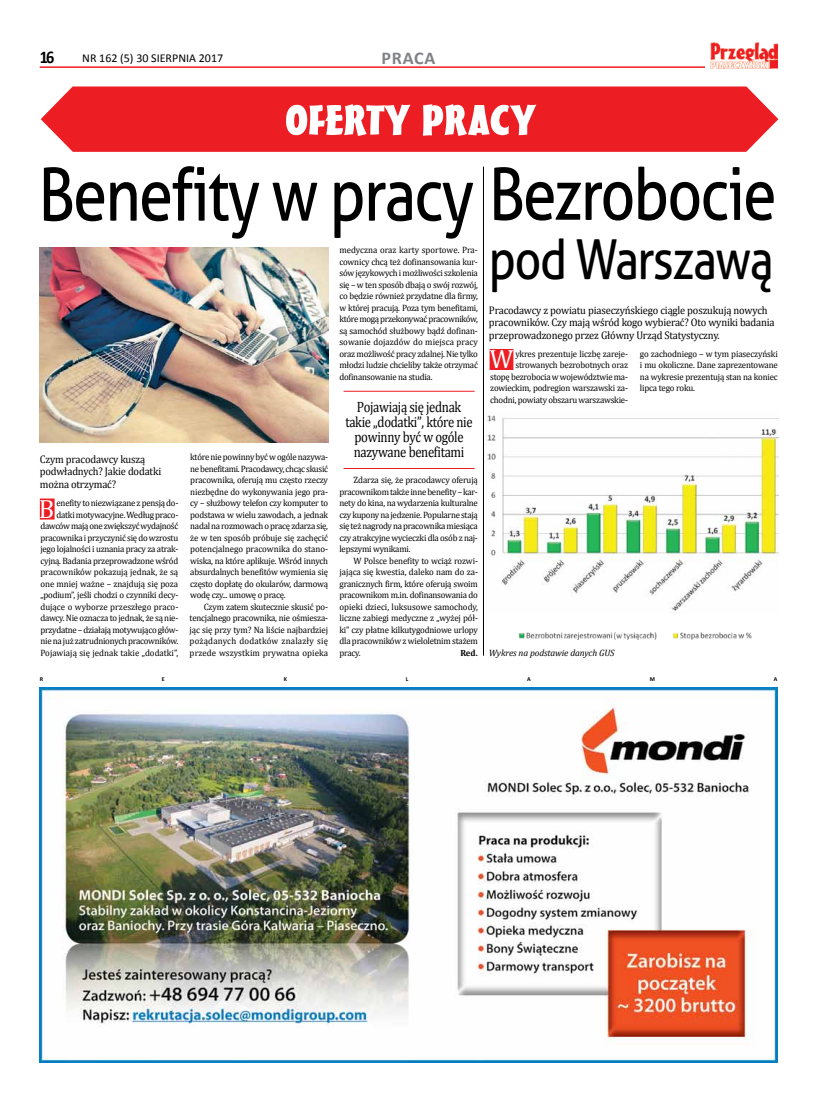
<style>
.page{position:relative;width:820px;height:1106px;background:#fff}
.page>*{position:absolute;margin:0;border:0;box-sizing:border-box;transform-origin:0 0}
.t1{font:73px "Aller";letter-spacing:-.03em;color:#000;scale:.84 1}
.t2{font:55px "Aller";letter-spacing:-.03em;color:#000;scale:.84 1}
.t3{font:700 41px "Mister Earl BT";color:#fff;scale:1.25 1}
.t4{font:26.5px "Cambria";color:#fff;scale:.96 1}
.t5{font:700 18px "Calibri";letter-spacing:.04em;color:#808285}
.t6{font:700 18px "Calibri";color:#000;scale:.9 1}
.t7{font:15px/15px "Cambria";letter-spacing:-.025em;color:#000;text-align:center;scale:.85 1}
.t8{font:12px "Calibri";color:#000}
.t9{font:11px/12.5px "Cambria";letter-spacing:-.015em;color:#000;scale:.95 1}
.t10{font:9.2px/11.5px "Cambria";letter-spacing:-.025em;color:#000;text-align:justify;scale:.96 1}
.t11{font:italic 9.2px "Cambria";letter-spacing:-.01em;color:#000}
.t12{font:700 9px "Cambria";color:#000;scale:.96 1}
.t13{font:700 6px "Calibri";color:#000}
.s1{font-size:72px}
</style>
<div class="page">
<hr style="left:40px;top:66px;width:737px;height:2px;background:#ed1d24">
<div style="left:705px;top:42px;width:72px;height:26px;background:#fff"></div>
<img style="left:710px;top:42px;width:67px;height:26px">
<svg style="left:41px;top:86px;width:737px;height:66px;background:#ed282f"></svg>
<div style="left:40px;top:498px;width:15px;height:21px;background:#ed1d24"></div>
<hr style="left:343px;top:391px;width:131px;height:1px;background:#ed1d24">
<hr style="left:343px;top:468px;width:131px;height:1px;background:#ed1d24">
<img style="left:40px;top:248px;width:288px;height:194px">
<img style="left:40px;top:688px;width:737px;height:374px">
<img style="left:518px;top:632px;width:234px;height:8px">
<img style="left:487px;top:415px;width:291px;height:196px">
<div style="left:489px;top:349px;width:24px;height:21px;background:#ed1d24"></div>
<hr style="left:483px;top:167px;width:1px;height:488px;background:#000">
<h3 class="t6" style="left:40px;top:45px;width:17px">11</h3>
<h3 class="t8" style="left:82px;top:51px;width:142px">NR 162 (5) 30 SIERPNIA 2017</h3>
<h3 class="t5" style="left:381px;top:46px;width:55px">PRACA</h3>
<h3 class="t3" style="left:285px;top:95px;width:202px">OFERTY PRACY</h3>
<h1 class="t1" style="left:38px;top:150px;width:880px">Benefity w pracy <span class="s1">Bezrobocie</span></h1>
<h2 class="t2" style="left:488px;top:226px;width:340px">pod Warszawą</h2>
<p class="t10" style="left:339px;top:244px;width:146px">medyczna oraz karty sportowe. Pra&shy;cownicy chcą też dofinansowania kur&shy;sów językowych i możliwości szkolenia się – w ten sposób dbają o swój rozwój, co będzie również przydatne dla firmy, w której pracują. Poza tym benefitami, które mogą przekonywać pracowników, są samochód służbowy bądź dofinan&shy;sowanie dojazdów do miejsca pracy oraz możliwość pracy zdalnej. Nie tylko młodzi ludzie chcieliby także otrzymać dofinansowanie na studia.</p>
<p class="t9" style="left:488px;top:304px;width:302px">Pracodawcy z powiatu piaseczyńskiego ciągle poszukują nowych pracowników. Czy mają wśród kogo wybierać? Oto wyniki badania przeprowadzonego przez Główny Urząd Statystyczny.</p>
<p class="t10" style="left:490px;top:348px;width:145px;text-align:right">ykres prezentuje liczbę zareje&shy;strowanych bezrobotnych oraz<br>stopę bezrobocia w województwie ma&shy;zowieckim, podregion warszawski za&shy;chodni, powiaty obszaru warszawskie-</p>
<p class="t10" style="left:639px;top:348px;width:145px">go zachodniego – w tym piaseczyński i mu okoliczne. Dane zaprezentowane na wykresie prezentują stan na koniec lipca tego roku.</p>
<h3 class="t4" style="left:489px;top:343px;width:26px">W</h3>
<h3 class="t7" style="left:345px;top:399px;width:151px">Pojawiają się jednak takie „dodatki”, które nie powinny być w ogóle nazywane benefitami</h3>
<p class="t10" style="left:190px;top:451px;width:145px">które nie powinny być w ogóle nazywa&shy;ne benefitami. Pracodawcy, chcąc skusić pracownika, oferują mu często rzeczy niezbędne do wykonywania jego pra&shy;cy – służbowy telefon czy komputer to podstawa w wielu zawodach, a jednak nadal na rozmowach o pracę zdarza się, że w ten sposób próbuje się zachęcić potencjalnego pracownika do stano&shy;wiska, na które aplikuje. Wśród innych absurdalnych benefitów wymienia się często dopłatę do okularów, darmową wodę czy... umowę o pracę.</p>
<p class="t10" style="left:189px;top:601px;width:146px;text-indent:14px">Czym zatem skutecznie skusić po&shy;tencjalnego pracownika, nie ośmiesza&shy;jąc się przy tym? Na liście najbardziej pożądanych dodatków znalazły się przede wszystkim prywatna opieka</p>
<p class="t9" style="left:40px;top:452px;width:129px">Czym pracodawcy kuszą podwładnych? Jakie dodatki można otrzymać?</p>
<p class="t10" style="left:339px;top:474px;width:146px;text-indent:14px">Zdarza się, że pracodawcy oferują pracownikom także inne benefity – kar&shy;nety do kina, na wydarzenia kulturalne czy kupony na jedzenie. Popularne stają się też nagrody na pracownika miesiąca czy atrakcyjne wycieczki dla osób z naj&shy;lepszymi wynikami.</p>
<p class="t10" style="left:339px;top:555px;width:146px;text-indent:14px">W Polsce benefity to wciąż rozwi&shy;jająca się kwestia, daleko nam do za&shy;granicznych firm, które oferują swoim pracownikom m.in. dofinansowania do opieki dzieci, luksusowe samochody, liczne zabiegi medyczne z „wyżej pół&shy;ki” czy płatne kilkutygodniowe urlopy dla pracowników z wieloletnim stażem pracy.</p>
<p class="t10" style="left:40px;top:497px;width:145px;text-align:right">enefity to niezwiązane z pensją do&shy;datki motywacyjne. Według praco&shy;dawców mają one zwiększyć wydajność pracownika i przyczynić się do wzrostu jego lojalności i uznania pracy za atrak&shy;cyjną. Badania przeprowadzone wśród pracowników pokazują jednak, że są one mniej ważne – znajdują się poza „podium”, jeśli chodzi o czynniki decy&shy;dujące o wyborze przeszłego praco&shy;dawcy. Nie oznacza to jednak, że są nie&shy;przydatne – działają motywująco głów&shy;nie na już zatrudnionych pracowników.<br>Pojawiają się jednak takie „dodatki”,</p>
<h3 class="t4" style="left:39px;top:493px;width:18px">B</h3>
<p class="t11" style="left:488px;top:646px;width:127px">Wykres na podstawie danych GUS</p>
<p class="t12" style="left:460px;top:646px;width:20px">Red.</p>
<p class="t13" style="left:40px;top:675px;width:5px">R</p>
<p class="t13" style="left:162px;top:675px;width:4px">E</p>
<p class="t13" style="left:283px;top:675px;width:5px">K</p>
<p class="t13" style="left:405px;top:675px;width:4px">L</p>
<p class="t13" style="left:527px;top:675px;width:5px">A</p>
<p class="t13" style="left:649px;top:675px;width:7px">M</p>
<p class="t13" style="left:773px;top:675px;width:5px">A</p>
</div>
